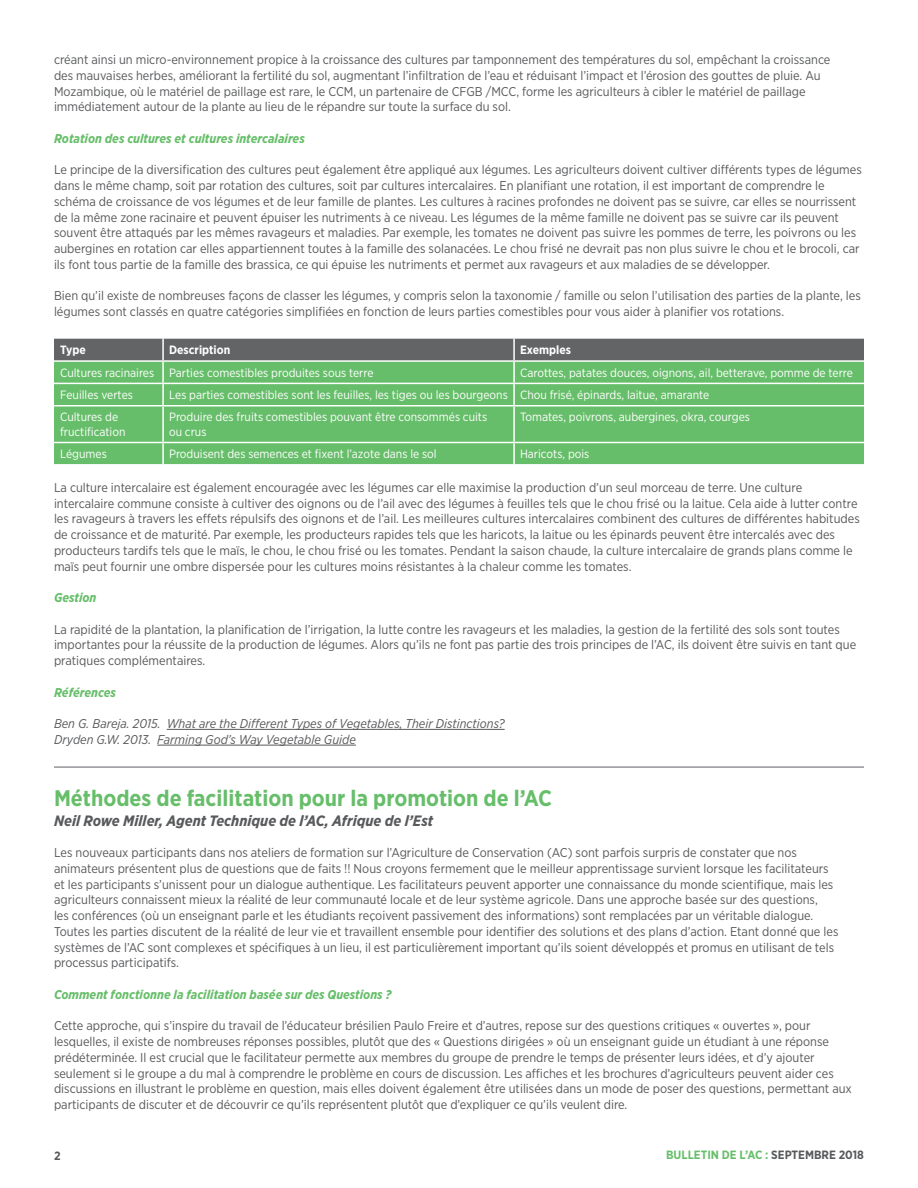
<style>
.page{position:relative;width:918px;height:1188px;background:#fff}
.page>*{position:absolute;margin:0;border:0;box-sizing:border-box;transform-origin:0 0}
.t1{font:700 22.5px "Gotham Narrow";color:#67be6a}
.t2{font:italic 700 15px "Gotham Narrow";color:#58595b}
.t3{font:12.75px/15.8px "Gotham Narrow";color:#58595b}
.t4{font:italic 12.75px/15.8px "Gotham Narrow";color:#58595b}
.t5{font:italic 700 12.75px "Gotham Narrow";color:#67be6a}
.t6{font:12px/14.4px "Gotham Narrow";color:#fff}
.t7{font:700 12px "Gotham Narrow";color:#67be6a}
.t8{font:700 12px "Gotham Narrow";color:#fff}
.t9{font:700 12px "Gotham Narrow";color:#58595b}
.s1{color:#58595b}
</style>
<div class="page">
<hr style="left:167px;top:729px;width:338px;height:1px;background:#58595b">
<hr style="left:157px;top:745px;width:199px;height:1px;background:#58595b">
<hr style="left:54px;top:766px;width:810px;height:2px;background:#939598">
<div style="left:54px;top:339px;width:810px;height:21px;background:#636466"></div>
<div style="left:54px;top:362px;width:810px;height:102px;background:#67be6a"></div>
<hr style="left:162px;top:339px;width:2px;height:21px;background:#fff">
<hr style="left:513px;top:339px;width:2px;height:21px;background:#fff">
<hr style="left:162px;top:362px;width:2px;height:21px;background:#fff">
<hr style="left:513px;top:362px;width:2px;height:21px;background:#fff">
<hr style="left:54px;top:383px;width:109px;height:1px;background:#fff">
<hr style="left:163px;top:383px;width:351px;height:1px;background:#fff">
<hr style="left:162px;top:384px;width:2px;height:21px;background:#fff">
<hr style="left:514px;top:383px;width:350px;height:1px;background:#fff">
<hr style="left:513px;top:384px;width:2px;height:21px;background:#fff">
<hr style="left:54px;top:405px;width:109px;height:1px;background:#fff">
<hr style="left:163px;top:405px;width:351px;height:1px;background:#fff">
<hr style="left:162px;top:406px;width:2px;height:36px;background:#fff">
<hr style="left:514px;top:405px;width:350px;height:1px;background:#fff">
<hr style="left:513px;top:406px;width:2px;height:36px;background:#fff">
<hr style="left:54px;top:442px;width:109px;height:1px;background:#fff">
<hr style="left:163px;top:442px;width:351px;height:1px;background:#fff">
<hr style="left:162px;top:443px;width:2px;height:21px;background:#fff">
<hr style="left:514px;top:442px;width:350px;height:1px;background:#fff">
<hr style="left:513px;top:443px;width:2px;height:21px;background:#fff">
<p class="t3" style="left:54px;top:52px;width:778px">créant ainsi un micro-environnement propice à la croissance des cultures par tamponnement des températures du sol, empêchant la croissance des mauvaises herbes, améliorant la fertilité du sol, augmentant l’infiltration de l’eau et réduisant l’impact et l’érosion des gouttes de pluie. Au Mozambique, où le matériel de paillage est rare, le CCM, un partenaire de CFGB /MCC, forme les agriculteurs à cibler le matériel de paillage immédiatement autour de la plante au lieu de le répandre sur toute la surface du sol.</p>
<p class="t5" style="left:54px;top:130px;width:252px">Rotation des cultures et cultures intercalaires</p>
<p class="t3" style="left:54px;top:162px;width:809px">Le principe de la diversification des cultures peut également être appliqué aux légumes. Les agriculteurs doivent cultiver différents types de légumes dans le même champ, soit par rotation des cultures, soit par cultures intercalaires. En planifiant une rotation, il est important de comprendre le schéma de croissance de vos légumes et de leur famille de plantes. Les cultures à racines profondes ne doivent pas se suivre, car elles se nourrissent de la même zone racinaire et peuvent épuiser les nutriments à ce niveau. Les légumes de la même famille ne doivent pas se suivre car ils peuvent souvent être attaqués par les mêmes ravageurs et maladies. Par exemple, les tomates ne doivent pas suivre les pommes de terre, les poivrons ou les aubergines en rotation car elles appartiennent toutes à la famille des solanacées. Le chou frisé ne devrait pas non plus suivre le chou et le brocoli, car ils font tous partie de la famille des brassica, ce qui épuise les nutriments et permet aux ravageurs et aux maladies de se développer.</p>
<p class="t3" style="left:54px;top:288px;width:808px">Bien qu’il existe de nombreuses façons de classer les légumes, y compris selon la taxonomie / famille ou selon l’utilisation des parties de la plante, les légumes sont classés en quatre catégories simplifiées en fonction de leurs parties comestibles pour vous aider à planifier vos rotations.</p>
<p class="t8" style="left:60px;top:342px;width:27px">Type</p>
<p class="t8" style="left:169px;top:342px;width:63px">Description</p>
<p class="t8" style="left:520px;top:342px;width:52px">Exemples</p>
<p class="t6" style="left:60px;top:365px;width:315px">Cultures racinaires Parties comestibles produites sous terre</p>
<p class="t6" style="left:520px;top:365px;width:335px">Carottes, patates douces, oignons, ail, betterave, pomme de terre</p>
<p class="t6" style="left:60px;top:387px;width:74px">Feuilles vertes</p>
<p class="t6" style="left:169px;top:387px;width:542px">Les parties comestibles sont les feuilles, les tiges ou les bourgeons Chou frisé, épinards, laitue, amarante</p>
<p class="t6" style="left:60px;top:410px;width:67px">Cultures de fructification</p>
<p class="t6" style="left:169px;top:410px;width:320px">Produire des fruits comestibles pouvant être consommés cuits ou crus</p>
<p class="t6" style="left:520px;top:410px;width:232px">Tomates, poivrons, aubergines, okra, courges</p>
<p class="t6" style="left:60px;top:446px;width:48px">Légumes</p>
<p class="t6" style="left:169px;top:446px;width:269px">Produisent des semences et fixent l’azote dans le sol</p>
<p class="t6" style="left:520px;top:446px;width:71px">Haricots, pois</p>
<p class="t3" style="left:54px;top:479px;width:807px">La culture intercalaire est également encouragée avec les légumes car elle maximise la production d’un seul morceau de terre. Une culture intercalaire commune consiste à cultiver des oignons ou de l’ail avec des légumes à feuilles tels que le chou frisé ou la laitue. Cela aide à lutter contre les ravageurs à travers les effets répulsifs des oignons et de l’ail. Les meilleures cultures intercalaires combinent des cultures de différentes habitudes de croissance et de maturité. Par exemple, les producteurs rapides tels que les haricots, la laitue ou les épinards peuvent être intercalés avec des producteurs tardifs tels que le maïs, le chou, le chou frisé ou les tomates. Pendant la saison chaude, la culture intercalaire de grands plans comme le maïs peut fournir une ombre dispersée pour les cultures moins résistantes à la chaleur comme les tomates.</p>
<p class="t5" style="left:54px;top:589px;width:44px">Gestion</p>
<p class="t3" style="left:54px;top:621px;width:804px">La rapidité de la plantation, la planification de l’irrigation, la lutte contre les ravageurs et les maladies, la gestion de la fertilité des sols sont toutes importantes pour la réussite de la production de légumes. Alors qu’ils ne font pas partie des trois principes de l’AC, ils doivent être suivis en tant que pratiques complémentaires.</p>
<p class="t5" style="left:54px;top:684px;width:64px">Références</p>
<p class="t4" style="left:54px;top:715px;width:452px">Ben G. Bareja. 2015. What are the Different Types of Vegetables, Their Distinctions?<br>Dryden G.W. 2013. Farming God’s Way Vegetable Guide</p>
<h1 class="t1" style="left:54px;top:784px;width:500px">Méthodes de facilitation pour la promotion de l’AC</h1>
<p class="t2" style="left:54px;top:811px;width:381px">Neil Rowe Miller, Agent Technique de l’AC, Afrique de l’Est</p>
<p class="t3" style="left:54px;top:844px;width:786px">Les nouveaux participants dans nos ateliers de formation sur l’Agriculture de Conservation (AC) sont parfois surpris de constater que nos animateurs présentent plus de questions que de faits !! Nous croyons fermement que le meilleur apprentissage survient lorsque les facilitateurs et les participants s’unissent pour un dialogue authentique. Les facilitateurs peuvent apporter une connaissance du monde scientifique, mais les agriculteurs connaissent mieux la réalité de leur communauté locale et de leur système agricole. Dans une approche basée sur des questions,<br>les conférences (où un enseignant parle et les étudiants reçoivent passivement des informations) sont remplacées par un véritable dialogue.<br>Toutes les parties discutent de la réalité de leur vie et travaillent ensemble pour identifier des solutions et des plans d’action. Etant donné que les systèmes de l’AC sont complexes et spécifiques à un lieu, il est particulièrement important qu’ils soient développés et promus en utilisant de tels processus participatifs.</p>
<p class="t5" style="left:54px;top:986px;width:339px">Comment fonctionne la facilitation basée sur des Questions ?</p>
<p class="t3" style="left:54px;top:1018px;width:799px">Cette approche, qui s’inspire du travail de l’éducateur brésilien Paulo Freire et d’autres, repose sur des questions critiques « ouvertes », pour lesquelles, il existe de nombreuses réponses possibles, plutôt que des « Questions dirigées » où un enseignant guide un étudiant à une réponse prédéterminée. Il est crucial que le facilitateur permette aux membres du groupe de prendre le temps de présenter leurs idées, et d’y ajouter seulement si le groupe a du mal à comprendre le problème en cours de discussion. Les affiches et les brochures d’agriculteurs peuvent aider ces discussions en illustrant le problème en question, mais elles doivent également être utilisées dans un mode de poser des questions, permettant aux participants de discuter et de découvrir ce qu’ils représentent plutôt que d’expliquer ce qu’ils veulent dire.</p>
<p class="t9" style="left:54px;top:1148px;width:8px">2</p>
<p class="t7" style="left:666px;top:1147px;width:199px">BULLETIN DE L’AC : <span class="s1">SEPTEMBRE 2018</span></p>
</div>
